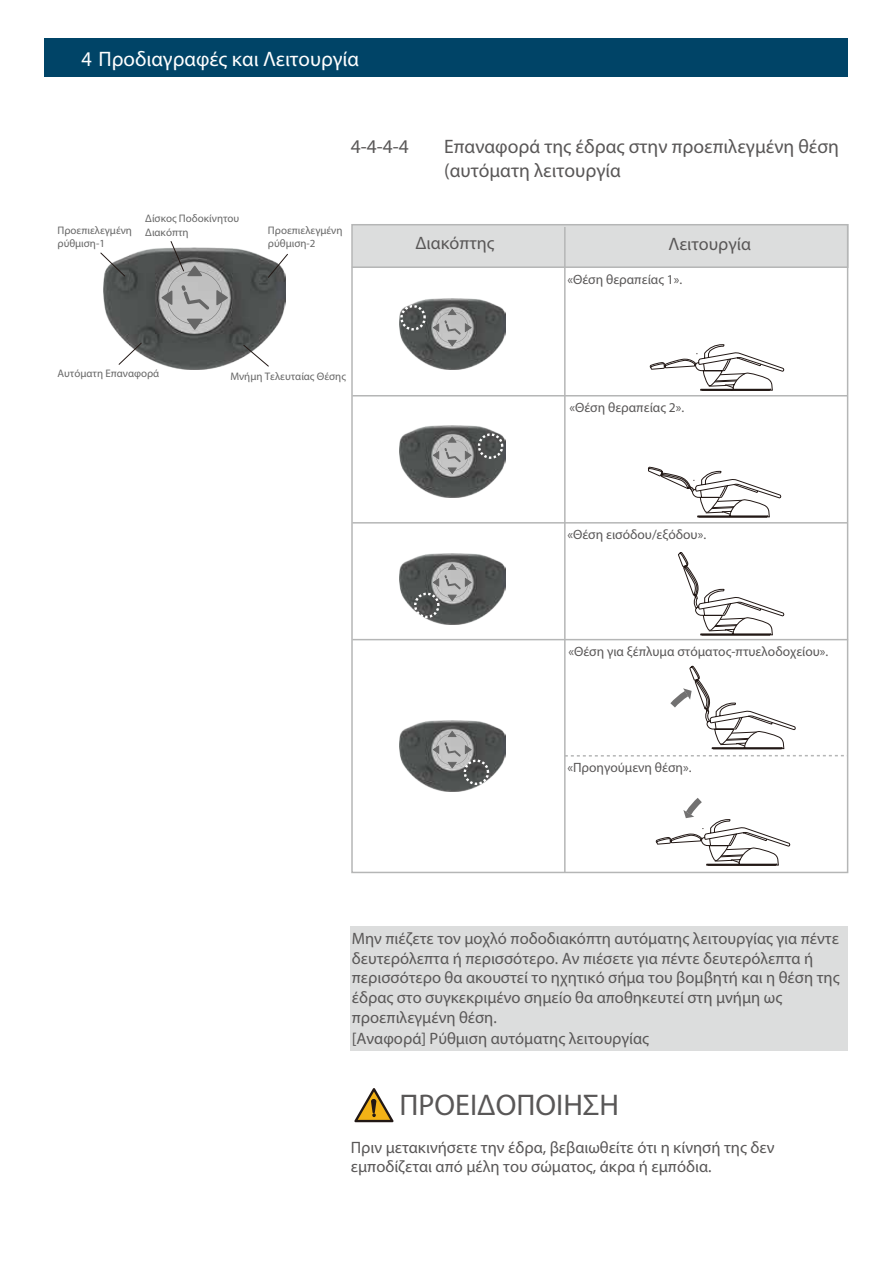
<style>
.page{position:relative;width:893px;height:1263px;background:#fff}
.page>*{position:absolute;margin:0;border:0;box-sizing:border-box;transform-origin:0 0}
.t1{font:30px "Helvetica Neue LT Pro";color:#595757}
.t2{font:700 21px "Helvetica Neue LT Pro";color:#fff}
.t3{font:19.5px/23.4px "Helvetica Neue LT Pro";color:#595757}
.t4{font:300 18px "Helvetica Neue LT Pro";color:#595757}
.t5{font:300 16.5px/20.1px "Helvetica Neue LT Pro";color:#595757}
.t6{font:300 13.5px "Helvetica Neue LT Pro";color:#595757}
.t7{font:10.95px/13.2px "Helvetica Neue LT Pro";color:#666}
</style>
<div class="page">
<div style="left:45px;top:38px;width:803px;height:39px;background:#004467"></div>
<div style="left:352px;top:225px;width:496px;height:43px;background:#dcdddd"></div>
<hr style="left:352px;top:266px;width:496px;height:2px;background:#b5b6b6">
<hr style="left:352px;top:395px;width:496px;height:1px;background:#b5b6b6">
<hr style="left:352px;top:522px;width:496px;height:2px;background:#b5b6b6">
<hr style="left:352px;top:639px;width:496px;height:1px;background:#b5b6b6">
<svg style="left:566px;top:755px;width:278px;height:2px"></svg>
<div style="left:351px;top:224px;width:497px;height:649px;border:2px solid #b5b6b6"></div>
<div style="left:351px;top:926px;width:497px;height:125px;background:#dcdddd"></div>
<hr style="left:564px;top:227px;width:2px;height:645px;background:#b5b6b6">
<img style="left:399px;top:298px;width:106px;height:71px">
<svg style="left:433px;top:309px;width:39px;height:37px"></svg>
<img style="left:399px;top:426px;width:106px;height:71px">
<svg style="left:433px;top:436px;width:39px;height:38px"></svg>
<img style="left:399px;top:553px;width:106px;height:71px">
<svg style="left:433px;top:564px;width:39px;height:37px"></svg>
<img style="left:399px;top:720px;width:106px;height:71px">
<svg style="left:433px;top:731px;width:39px;height:37px"></svg>
<div style="left:464px;top:759px;width:25px;height:26px;border:2px dashed #fff;border-radius:50%"></div>
<div style="left:414px;top:593px;width:26px;height:25px;border:2px dashed #fff;border-radius:50%"></div>
<div style="left:478px;top:433px;width:25px;height:26px;border:2px dashed #fff;border-radius:50%"></div>
<div style="left:400px;top:305px;width:26px;height:25px;border:2px dashed #fff;border-radius:50%"></div>
<svg style="left:100px;top:241px;width:188px;height:126px"></svg>
<svg style="left:678px;top:552px;width:106px;height:84px"></svg>
<svg style="left:670px;top:665px;width:126px;height:84px"></svg>
<svg style="left:649px;top:344px;width:135px;height:47px"></svg>
<svg style="left:655px;top:798px;width:135px;height:68px"></svg>
<svg style="left:648px;top:466px;width:133px;height:52px"></svg>
<svg style="left:354px;top:1088px;width:40px;height:34px"></svg>
<p class="t2" style="left:82px;top:46px;width:279px">4 Προδιαγραφές και Λειτουργία</p>
<p class="t3" style="left:351px;top:135px;width:59px">4-4-4-4</p>
<p class="t3" style="left:444px;top:135px;width:396px">Επαναφορά της έδρας στην προεπιλεγμένη θέση (αυτόματη λειτουργία</p>
<p class="t7" style="left:145px;top:212px;width:96px">Δίσκος Ποδοκίνητου<br>Διακόπτη</p>
<p class="t7" style="left:58px;top:223px;width:76px">Προεπιελεγμένη ρύθμιση-1</p>
<p class="t7" style="left:268px;top:223px;width:76px">Προεπιελεγμένη ρύθμιση-2</p>
<p class="t4" style="left:415px;top:232px;width:81px">Διακόπτης</p>
<p class="t4" style="left:668px;top:233px;width:84px">Λειτουργία</p>
<p class="t6" style="left:567px;top:271px;width:116px">«Θέση θεραπείας 1».</p>
<p class="t7" style="left:57px;top:366px;width:103px">Αυτόματη Επαναφορά</p>
<p class="t7" style="left:230px;top:369px;width:117px">Μνήμη Τελευταίας Θέσης</p>
<p class="t6" style="left:569px;top:399px;width:116px">«Θέση θεραπείας 2».</p>
<p class="t6" style="left:567px;top:526px;width:140px">«Θέση εισόδου/εξόδου».</p>
<p class="t6" style="left:568px;top:643px;width:261px">«Θέση για ξέπλυμα στόματος-πτυελοδοχείου».</p>
<p class="t6" style="left:567px;top:759px;width:126px">«Προηγούμενη θέση».</p>
<p class="t5" style="left:352px;top:928px;width:489px">Μην πιέζετε τον μοχλό ποδοδιακόπτη αυτόματης λειτουργίας για πέντε δευτερόλεπτα ή περισσότερο. Αν πιέσετε για πέντε δευτερόλεπτα ή περισσότερο θα ακουστεί το ηχητικό σήμα του βομβητή και η θέση της έδρας στο συγκεκριμένο σημείο θα αποθηκευτεί στη μνήμη ως προεπιλεγμένη θέση.<br>[Αναφορά] Ρύθμιση αυτόματης λειτουργίας</p>
<h1 class="t1" style="left:400px;top:1087px;width:221px">ΠΡΟΕΙΔΟΠΟΙΗΣΗ</h1>
<p class="t5" style="left:351px;top:1137px;width:425px">Πριν μετακινήσετε την έδρα, βεβαιωθείτε ότι η κίνησή της δεν εμποδίζεται από μέλη του σώματος, άκρα ή εμπόδια.</p>
</div>
